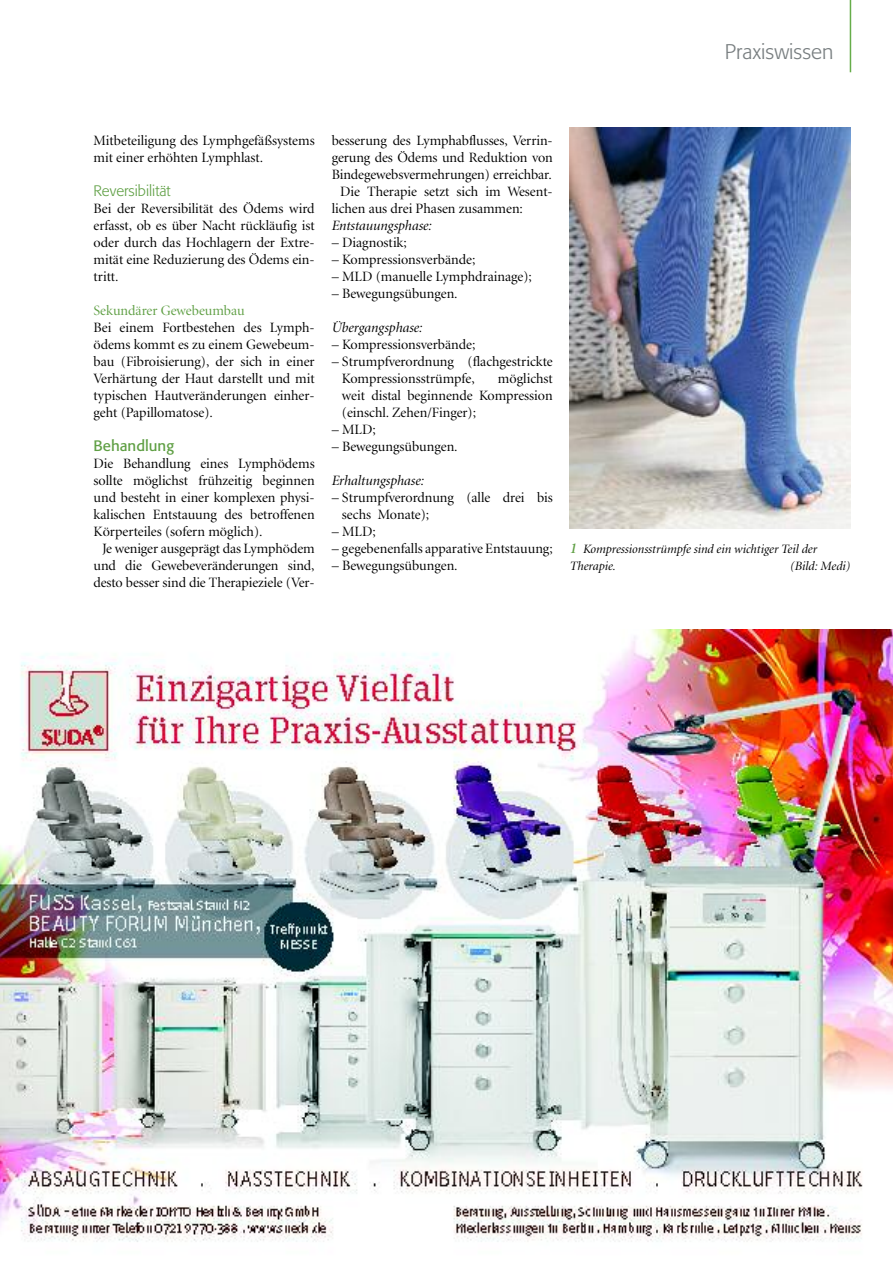
<style>
.page{position:relative;width:893px;height:1263px;background:#fff}
.page>*{position:absolute;margin:0;border:0;box-sizing:border-box;transform-origin:0 0}
.t1{font:300 21px "Formata";color:#777d7f}
.t2{font:300 15px "Formata";color:#5f9f44}
.t3{font:15px "Formata";color:#5f9f44}
.t4{font:14.25px/17px "Minion Display";color:#000}
.t5{font:italic 14.25px "Minion Display";color:#000}
.t6{font:14.25px "Minion Display";color:#5f9f44}
.t7{font:italic 12.75px/17px "Minion Display";color:#000}
.s1{font-family:"Minion";font-weight:600;font-size:15px;color:#5f9f44}
</style>
<div class="page">
<hr style="left:850px;top:0;width:1px;height:72px;background:#66ad4a">
<img style="left:570px;top:128px;width:280px;height:400px">
<img style="left:0;top:629px;width:893px;height:613px">
<h1 class="t1" style="left:725px;top:43px;width:110px">Praxiswissen</h1>
<p class="t4" style="left:94px;top:133px;width:223px">Mitbeteiligung des Lymphgefäßsystems mit einer erhöhten Lymphlast.</p>
<p class="t2" style="left:94px;top:184px;width:79px">Reversibilität</p>
<p class="t4" style="left:94px;top:201px;width:223px;text-align:justify">Bei der Reversibilität des Ödems wird erfasst, ob es über Nacht rückläufig ist oder durch das Hochlagern der Extre&shy;mität eine Reduzierung des Ödems ein&shy;tritt.</p>
<p class="t6" style="left:94px;top:305px;width:153px">Sekundärer Gewebeumbau</p>
<p class="t4" style="left:94px;top:320px;width:223px;text-align:justify">Bei einem Fortbestehen des Lymph&shy;ödems kommt es zu einem Gewebeum&shy;bau (Fibroisierung), der sich in einer Verhärtung der Haut darstellt und mit typischen Hautveränderungen einher&shy;geht (Papillomatose).</p>
<p class="t3" style="left:94px;top:439px;width:82px">Behandlung</p>
<p class="t4" style="left:94px;top:456px;width:223px">Die Behandlung eines Lymphödems</p>
<p class="t4" style="left:94px;top:473px;width:223px">sollte möglichst frühzeitig beginnen</p>
<p class="t4" style="left:94px;top:490px;width:223px">und besteht in einer komplexen physi-</p>
<p class="t4" style="left:94px;top:507px;width:223px">kalischen Entstauung des betroffenen</p>
<p class="t4" style="left:94px;top:524px;width:171px">Körperteiles (sofern möglich).</p>
<p class="t4" style="left:102px;top:541px;width:214px">Je weniger ausgeprägt das Lymphödem</p>
<p class="t4" style="left:94px;top:558px;width:223px">und die Gewebeveränderungen sind,</p>
<p class="t4" style="left:94px;top:575px;width:223px">desto besser sind die Therapieziele (Ver-</p>
<p class="t4" style="left:332px;top:133px;width:223px">besserung des Lymphabflusses, Verrin-</p>
<p class="t4" style="left:332px;top:150px;width:223px">gerung des Ödems und Reduktion von</p>
<p class="t4" style="left:332px;top:167px;width:222px">Bindegewebsvermehrungen) erreichbar.</p>
<p class="t4" style="left:340px;top:184px;width:214px">Die Therapie setzt sich im Wesent-</p>
<p class="t4" style="left:332px;top:201px;width:193px">lichen aus drei Phasen zusammen:</p>
<p class="t5" style="left:332px;top:219px;width:102px">Entstauungsphase:</p>
<p class="t4" style="left:332px;top:235px;width:77px">– Diagnostik;</p>
<p class="t4" style="left:332px;top:252px;width:145px">– Kompressionsverbände;</p>
<p class="t4" style="left:332px;top:269px;width:202px">– MLD (manuelle Lymphdrainage);</p>
<p class="t4" style="left:332px;top:286px;width:128px">– Bewegungsübungen.</p>
<p class="t5" style="left:332px;top:322px;width:92px">Übergangsphase:</p>
<p class="t4" style="left:332px;top:337px;width:145px">– Kompressionsverbände;</p>
<p class="t4" style="left:342px;top:354px;width:212px;text-indent:-10px">– Strumpfverordnung (flachgestrickte<br>Kompressionsstrümpfe,</p>
<p class="t4" style="left:342px;top:371px;width:212px;text-align:justify;text-indent:156px">möglichst weit distal beginnende Kompression (einschl. Zehen/Finger);</p>
<p class="t4" style="left:332px;top:422px;width:46px">– MLD;</p>
<p class="t4" style="left:332px;top:439px;width:128px">– Bewegungsübungen.</p>
<p class="t5" style="left:332px;top:475px;width:94px">Erhaltungsphase:</p>
<p class="t4" style="left:342px;top:490px;width:212px;text-indent:-10px">– Strumpfverordnung (alle drei bis sechs Monate);</p>
<p class="t4" style="left:332px;top:524px;width:46px">– MLD;</p>
<p class="t4" style="left:332px;top:541px;width:223px">– gegebenenfalls apparative Entstauung;</p>
<p class="t4" style="left:332px;top:558px;width:128px">– Bewegungsübungen.</p>
<p class="t7" style="left:570px;top:541px;width:249px"><span class="s1">1</span> Kompressionsstrümpfe sind ein wichtiger Teil der<br>Therapie.</p>
<p class="t7" style="left:790px;top:558px;width:62px">(Bild: Medi)</p>
</div>
